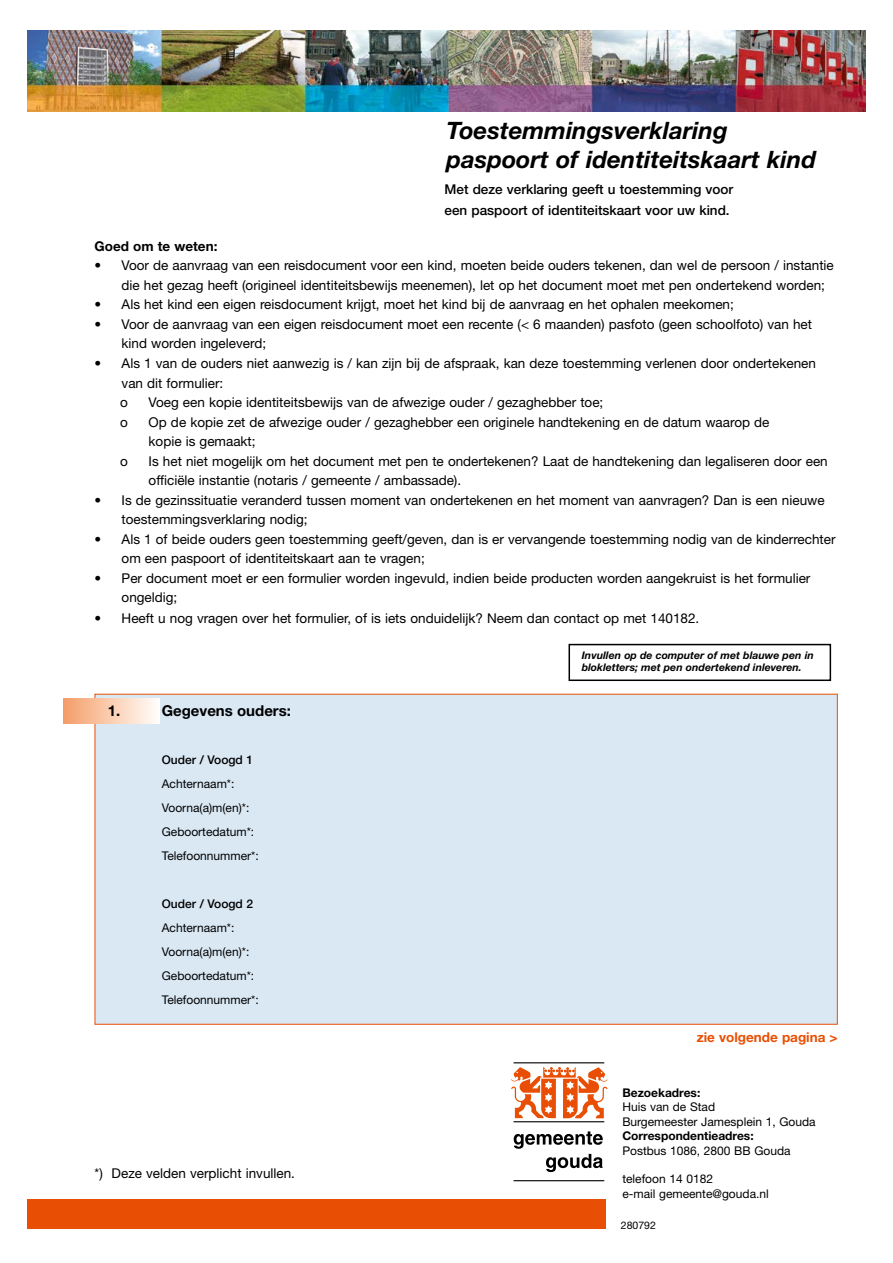
<style>
.page{position:relative;width:893px;height:1263px;background:#fff}
.page>*{position:absolute;margin:0;border:0;box-sizing:border-box;transform-origin:0 0}
.Heading{font:italic 700 24px "Helvetica Neue LT Std";color:#000}
.Plat___subkop{font:700 15px "Helvetica Neue LT Std";color:#000}
.Plat___verklaring{font:13.5px/19.5px "Helvetica Neue LT Std";color:#000}
.Plat___verklaring-2{font:500 13.5px "Helvetica Neue LT Std";color:#000}
.t1{font:700 13.5px "Helvetica Neue LT Std";color:#e94f04}
.Plat___verklaring-3{font:700 13.5px "Helvetica Neue LT Std";color:#000}
.Plat___plat{font:12px "Helvetica Neue LT Std";color:#000}
.Plat___adres{font:12px "Helvetica Neue LT Std";color:#000}
.Plat___adres-2{font:700 12px "Helvetica Neue LT Std";color:#000}
.Plat___plat-2{font:500 12px "Helvetica Neue LT Std";color:#000}
.Plat___vet_cursief{font:italic 700 10.5px/12.6px "Helvetica Neue LT Std";color:#000}
.formulier_code{font:10.5px "Helvetica Neue LT Std";color:#000}
</style>
<div class="page">
<img style="left:28px;top:30px;width:837px;height:81px">
<div style="left:28px;top:1199px;width:578px;height:30px;background:#e94f04"></div>
<svg style="left:514px;top:1131px;width:89px;height:41px"></svg>
<hr style="left:514px;top:1062px;width:90px;height:1px;background:#000">
<hr style="left:514px;top:1180px;width:90px;height:1px;background:#000">
<hr style="left:514px;top:1121px;width:90px;height:1px;background:#000">
<svg style="left:511px;top:1067px;width:97px;height:52px"></svg>
<div style="left:568px;top:644px;width:263px;height:37px;border:2px solid #000"></div>
<div style="left:95px;top:694px;width:743px;height:331px;background:#dae8f3;border:1px solid #e94f04"></div>
<div style="left:64px;top:698px;width:95px;height:25px;background:linear-gradient(to right,#f59f6b,#fffefb)"></div>
<p class="Heading" style="left:446px;top:116px;width:283px">Toestemmingsverklaring</p>
<p class="Heading" style="left:446px;top:145px;width:371px">paspoort of identiteitskaart kind</p>
<p class="Plat___verklaring-2" style="left:445px;top:181px;width:290px">Met deze verklaring geeft u toestemming voor</p>
<p class="Plat___verklaring-2" style="left:445px;top:202px;width:287px">een paspoort of identiteitskaart voor uw kind.</p>
<p class="Plat___verklaring-3" style="left:95px;top:238px;width:124px">Goed om te weten:</p>
<p class="Plat___verklaring" style="left:122px;top:256px;width:714px;text-indent:-27px">• Voor de aanvraag van een reisdocument voor een kind, moeten beide ouders tekenen, dan wel de persoon / instantie die het gezag heeft (origineel identiteitsbewijs meenemen), let op het document moet met pen ondertekend worden;</p>
<p class="Plat___verklaring" style="left:95px;top:295px;width:641px">• Als het kind een eigen reisdocument krijgt, moet het kind bij de aanvraag en het ophalen meekomen;</p>
<p class="Plat___verklaring" style="left:122px;top:314px;width:692px;text-indent:-27px">• Voor de aanvraag van een eigen reisdocument moet een recente (&lt; 6 maanden) pasfoto (geen schoolfoto) van het kind worden ingeleverd;</p>
<p class="Plat___verklaring" style="left:122px;top:353px;width:696px;text-indent:-27px">• Als 1 van de ouders niet aanwezig is / kan zijn bij de afspraak, kan deze toestemming verlenen door ondertekenen van dit formulier:</p>
<p class="Plat___verklaring" style="left:120px;top:392px;width:9px">o</p>
<p class="Plat___verklaring" style="left:149px;top:392px;width:456px">Voeg een kopie identiteitsbewijs van de afwezige ouder / gezaghebber toe;</p>
<p class="Plat___verklaring" style="left:120px;top:412px;width:9px">o</p>
<p class="Plat___verklaring" style="left:149px;top:412px;width:622px">Op de kopie zet de afwezige ouder / gezaghebber een originele handtekening en de datum waarop de kopie is gemaakt;</p>
<p class="Plat___verklaring" style="left:120px;top:451px;width:9px">o</p>
<p class="Plat___verklaring" style="left:149px;top:451px;width:681px">Is het niet mogelijk om het document met pen te ondertekenen? Laat de handtekening dan legaliseren door een officiële instantie (notaris / gemeente / ambassade).</p>
<p class="Plat___verklaring" style="left:122px;top:490px;width:704px;text-indent:-27px">• Is de gezinssituatie veranderd tussen moment van ondertekenen en het moment van aanvragen? Dan is een nieuwe toestemmingsverklaring nodig;</p>
<p class="Plat___verklaring" style="left:122px;top:529px;width:715px;text-indent:-27px">• Als 1 of beide ouders geen toestemming geeft/geven, dan is er vervangende toestemming nodig van de kinderrechter om een paspoort of identiteitskaart aan te vragen;</p>
<p class="Plat___verklaring" style="left:122px;top:568px;width:690px;text-indent:-27px">• Per document moet er een formulier worden ingevuld, indien beide producten worden aangekruist is het formulier ongeldig;</p>
<p class="Plat___verklaring" style="left:95px;top:608px;width:606px">• Heeft u nog vragen over het formulier, of is iets onduidelijk? Neem dan contact op met 140182.</p>
<p class="Plat___subkop" style="left:108px;top:701px;width:14px">1.</p>
<p class="Plat___subkop" style="left:162px;top:701px;width:131px">Gegevens ouders:</p>
<p class="Plat___plat-2" style="left:162px;top:753px;width:93px">Ouder / Voogd 1</p>
<p class="Plat___plat" style="left:162px;top:777px;width:74px">Achternaam*:</p>
<p class="Plat___plat" style="left:162px;top:801px;width:89px">Voorna(a)m(en)*:</p>
<p class="Plat___plat" style="left:162px;top:825px;width:94px">Geboortedatum*:</p>
<p class="Plat___plat" style="left:162px;top:849px;width:98px">Telefoonnummer*:</p>
<p class="Plat___plat-2" style="left:162px;top:897px;width:93px">Ouder / Voogd 2</p>
<p class="Plat___plat" style="left:162px;top:921px;width:74px">Achternaam*:</p>
<p class="Plat___plat" style="left:162px;top:945px;width:89px">Voorna(a)m(en)*:</p>
<p class="Plat___plat" style="left:162px;top:969px;width:94px">Geboortedatum*:</p>
<p class="Plat___plat" style="left:162px;top:993px;width:98px">Telefoonnummer*:</p>
<p class="Plat___verklaring" style="left:95px;top:1163px;width:202px">*) Deze velden verplicht invullen.</p>
<p class="Plat___vet_cursief" style="left:582px;top:648px;width:233px">Invullen op de computer of met blauwe pen in blokletters; met pen ondertekend inleveren.</p>
<p class="t1" style="left:697px;top:1029px;width:142px">zie volgende pagina &gt;</p>
<p class="Plat___adres-2" style="left:622px;top:1085px;width:80px">Bezoekadres:</p>
<p class="Plat___adres" style="left:622px;top:1100px;width:94px">Huis van de Stad</p>
<p class="Plat___adres" style="left:622px;top:1114px;width:195px">Burgemeester Jamesplein 1, Gouda</p>
<p class="Plat___adres-2" style="left:622px;top:1128px;width:133px">Correspondentieadres:</p>
<p class="Plat___adres" style="left:622px;top:1143px;width:170px">Postbus 1086, 2800 BB Gouda</p>
<p class="Plat___adres" style="left:622px;top:1172px;width:92px">telefoon 14 0182</p>
<p class="Plat___adres" style="left:622px;top:1186px;width:148px">e-mail gemeente@gouda.nl</p>
<p class="formulier_code" style="left:621px;top:1219px;width:37px">280792</p>
</div>
